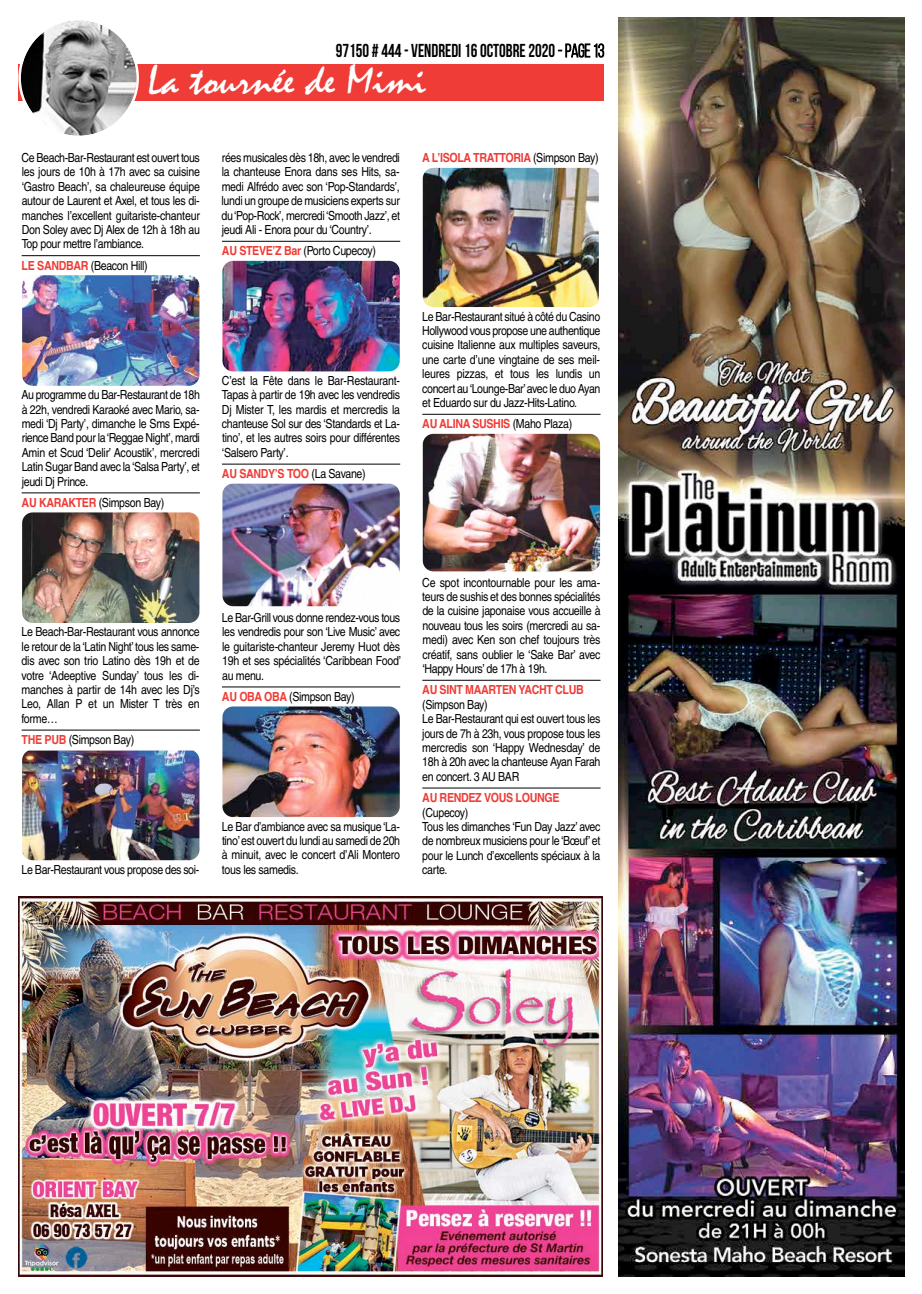
<style>
.page{position:relative;width:922px;height:1294px;background:#fff}
.page>*{position:absolute;margin:0;border:0;box-sizing:border-box;transform-origin:0 0}
.t1{font:42.25px "Mistral";color:#fff;scale:1.07 1}
.t2{font:700 18.75px "Bebas Neue";color:#000;scale:.9 1}
.t3{font:12.5px/14.4px "Helvetica";letter-spacing:-.03em;color:#000;text-align:justify;scale:.85 1}
.t4{font:700 12.5px "Helvetica";letter-spacing:-.03em;color:#f03c36;scale:.85 1}
.s1{font-weight:400}
.s2{font-weight:700;color:#f03c36}
.s3{font-weight:400;color:#000}
</style>
<div class="page">
<img style="left:618px;top:18px;width:286px;height:1258px">
<img style="left:18px;top:896px;width:584px;height:380px">
<hr style="left:22px;top:255px;width:178px;height:1px;background:#000">
<hr style="left:22px;top:492px;width:178px;height:1px;background:#000">
<hr style="left:22px;top:729px;width:178px;height:1px;background:#000">
<hr style="left:222px;top:241px;width:178px;height:1px;background:#000">
<hr style="left:222px;top:464px;width:178px;height:1px;background:#000">
<hr style="left:222px;top:686px;width:178px;height:1px;background:#000">
<hr style="left:422px;top:414px;width:178px;height:1px;background:#000">
<hr style="left:422px;top:680px;width:178px;height:1px;background:#000">
<hr style="left:422px;top:787px;width:178px;height:1px;background:#000">
<img style="left:22px;top:275px;width:177px;height:111px">
<img style="left:22px;top:512px;width:177px;height:111px">
<img style="left:22px;top:750px;width:177px;height:110px">
<img style="left:222px;top:261px;width:177px;height:110px">
<img style="left:222px;top:483px;width:177px;height:123px">
<img style="left:222px;top:706px;width:177px;height:111px">
<img style="left:422px;top:168px;width:176px;height:139px">
<img style="left:422px;top:434px;width:178px;height:137px">
<div style="left:19px;top:64px;width:585px;height:36px;background:#f03c36"></div>
<svg style="left:18px;top:20px;width:121px;height:116px"></svg>
<svg style="left:558px;top:43px;width:46px;height:15px"></svg>
<h2 class="t2" style="left:336px;top:41px;width:300px">97150 # 444- VENDREDI 16OCTOBRE2020 <span class="s1">- page 13</span></h2>
<h1 class="t1" style="left:148px;top:57px;width:262px">La tournée de Mimi</h1>
<p class="t3" style="left:22px;top:150px;width:211px">Ce Beach-Bar-Restaurant est ouvert tous les jours de 10h à 17h avec sa cuisine ‘Gastro Beach’, sa chaleureuse équipe autour de Laurent et Axel, et tous les di&shy;manches l’excellent guitariste-chanteur Don Soley avec Dj Alex de 12h à 18h au Top pour mettre l’ambiance.</p>
<p class="t3" style="left:22px;top:258px;width:150px"><span class="s2">LE SANDBAR</span> (Beacon Hill)</p>
<p class="t3" style="left:221px;top:150px;width:211px">rées musicales dès 18h, avec le vendredi la chanteuse Enora dans ses Hits, sa&shy;medi Alfrédo avec son ‘Pop-Standards’, lundi un groupe de musiciens experts sur du‘Pop-Rock’, mercredi ‘Smooth Jazz’, et jeudi Ali - Enora pour du ‘Country’.</p>
<p class="t3" style="left:222px;top:244px;width:182px"><span class="s2">AU STEVE’Z Bar</span> (Porto Cupecoy)</p>
<p class="t3" style="left:22px;top:387px;width:211px">Au programme du Bar-Restaurant de 18h à 22h, vendredi Karaoké avec Mario, sa&shy;medi ‘Dj Party’, dimanche le Sms Expé&shy;rience Band pour la‘Reggae Night’, mardi Amin et Scud ‘Delir’ Acoustik’, mercredi Latin Sugar Band avec la‘Salsa Party’, et jeudi Dj Prince.</p>
<p class="t3" style="left:22px;top:495px;width:169px"><span class="s2">AU KARAKTER</span> (Simpson Bay)</p>
<p class="t3" style="left:222px;top:373px;width:211px">C’est la Fête dans le Bar-Restaurant-Tapas à partir de 19h avec les vendredis Dj Mister T, les mardis et mercredis la chanteuse Sol sur des ‘Standards et La&shy;tino’, et les autres soirs pour différentes ‘Salsero Party’.</p>
<p class="t4" style="left:222px;top:464px;width:170px">AU SANDY’S TOO <span class="s3">(La Savane)</span></p>
<p class="t4" style="left:422px;top:148px;width:209px">A L’ISOLA TRATTORIA <span class="s3">(Simpson Bay)</span></p>
<p class="t3" style="left:422px;top:309px;width:211px">Le Bar-Restaurant situé à côté du Casino Hollywood vous propose une authentique cuisine Italienne aux multiples saveurs, une carte d’une vingtaine de ses meil&shy;leures pizzas, et tous les lundis un concert au‘Lounge-Bar’avec le duo Ayan et Eduardo sur du Jazz-Hits-Latino.</p>
<p class="t4" style="left:422px;top:414px;width:178px">AU ALINA SUSHIS <span class="s3">(Maho Plaza)</span></p>
<p class="t3" style="left:22px;top:625px;width:211px">Le Beach-Bar-Restaurant vous annonce le retour de la ‘Latin Night’tous les same&shy;dis avec son trio Latino dès 19h et de votre ‘Adeeptive Sunday’ tous les di&shy;manches à partir de 14h avec les Dj’s Leo, Allan P et un Mister T très en forme…</p>
<p class="t3" style="left:22px;top:732px;width:134px"><span class="s2">THE PUB</span> (Simpson Bay)</p>
<p class="t3" style="left:22px;top:862px;width:210px">Le Bar-Restaurant vous propose des soi-</p>
<p class="t3" style="left:222px;top:610px;width:212px">Le Bar-Grill vous donne rendez-vous tous les vendredis pour son ‘Live Music’ avec le guitariste-chanteur Jeremy Huot dès 19h et ses spécialités ‘Caribbean Food’ au menu.</p>
<p class="t3" style="left:222px;top:689px;width:157px"><span class="s2">AU OBA OBA</span> (Simpson Bay)</p>
<p class="t3" style="left:222px;top:818px;width:211px">Le Bar d’ambiance avec sa musique ‘La&shy;tino’est ouvert du lundi au samedi de 20h à minuit, avec le concert d’Ali Montero tous les samedis.</p>
<p class="t3" style="left:422px;top:575px;width:211px">Ce spot incontournable pour les ama&shy;teurs de sushis et des bonnes spécialités de la cuisine japonaise vous accueille à nouveau tous les soirs (mercredi au sa&shy;medi) avec Ken son chef toujours très créatif, sans oublier le ‘Sake Bar’ avec ‘Happy Hours’ de 17h à 19h.</p>
<p class="t4" style="left:422px;top:680px;width:191px">AU SINT MAARTEN YACHT CLUB</p>
<p class="t3" style="left:422px;top:697px;width:211px;text-align:left">(Simpson Bay)<br>Le Bar-Restaurant qui est ouvert tous les jours de 7h à 23h, vous propose tous les mercredis son ‘Happy Wednesday’ de<br>18h à 20h avec la chanteuse Ayan Farah en concert. 3 AU BAR</p>
<p class="t4" style="left:422px;top:787px;width:163px">AU RENDEZ VOUS LOUNGE</p>
<p class="t3" style="left:422px;top:805px;width:211px;text-align:left">(Cupecoy)<br>Tous les dimanches ‘Fun Day Jazz’ avec de nombreux musiciens pour le ‘Bœuf’et pour le Lunch d’excellents spéciaux à la carte.</p>
</div>
